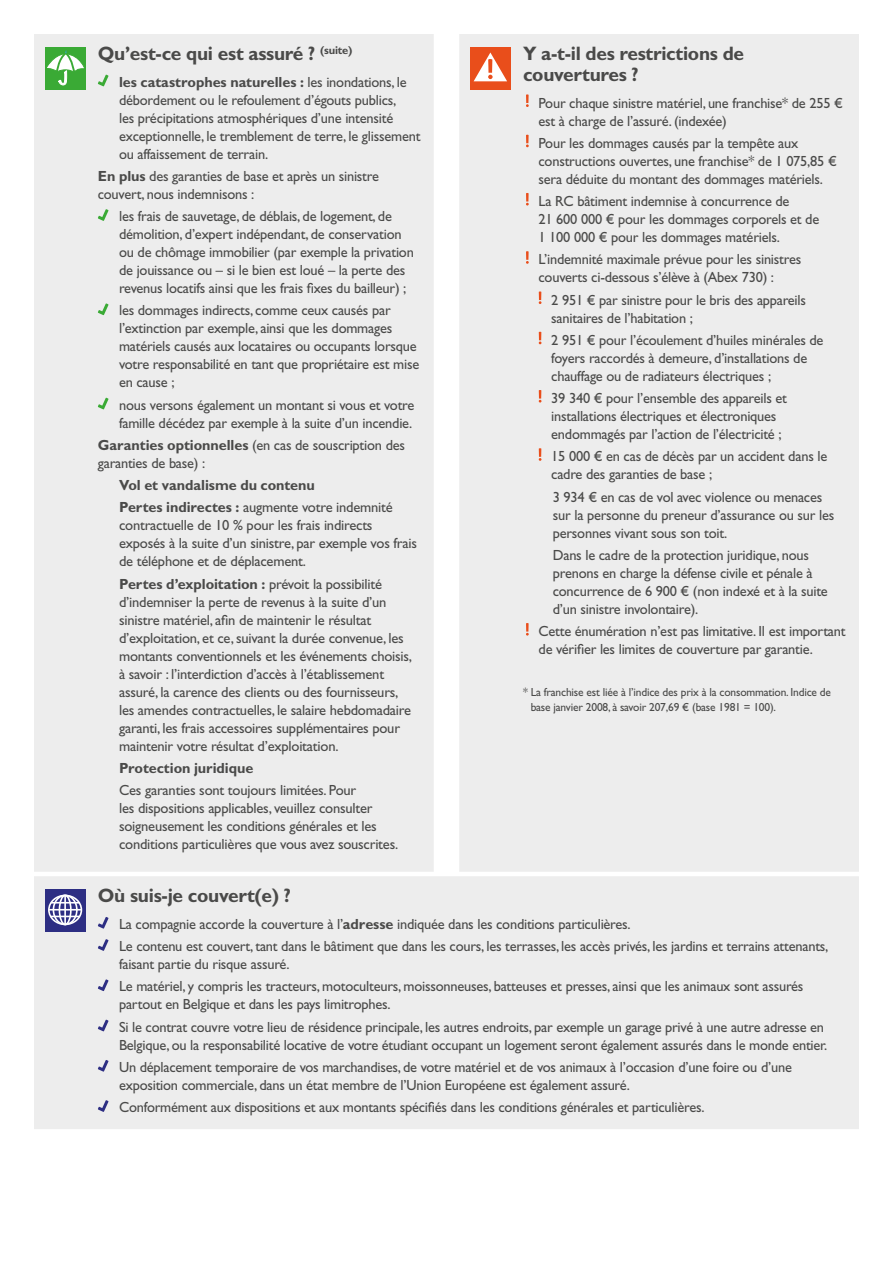
<style>
.page{position:relative;width:893px;height:1263px;background:#fff}
.page>*{position:absolute;margin:0;border:0;box-sizing:border-box;transform-origin:0 0}
.t1{font:700 19.5px/21px "Gill Sans Std";letter-spacing:-.015em;color:#4a4a49}
.t2{font:14.7px/18px "Gill Sans Std";letter-spacing:-.015em;color:#4a4a49}
.t3{font:700 14.7px/22.2px "Gill Sans Std";letter-spacing:-.005em;color:#4a4a49}
.t4{font:11.7px/15px "Gill Sans Std";letter-spacing:-.015em;color:#4a4a49}
.s1{font-weight:700}
.s2{font-weight:400}
</style>
<div class="page">
<div style="left:34px;top:34px;width:825px;height:1095px;background:#ededed"></div>
<div style="left:45px;top:47px;width:41px;height:42px;background:#3aaa35"></div>
<svg style="left:47px;top:50px;width:37px;height:35px"></svg>
<svg style="left:98px;top:75px;width:11px;height:11px"></svg>
<svg style="left:98px;top:209px;width:11px;height:12px"></svg>
<svg style="left:98px;top:303px;width:11px;height:12px"></svg>
<svg style="left:98px;top:398px;width:11px;height:11px"></svg>
<div style="left:470px;top:47px;width:41px;height:42px;background:#e94e1b"></div>
<svg style="left:474px;top:53px;width:33px;height:28px"></svg>
<svg style="left:526px;top:94px;width:3px;height:13px"></svg>
<svg style="left:526px;top:134px;width:3px;height:13px"></svg>
<svg style="left:526px;top:193px;width:3px;height:12px"></svg>
<svg style="left:526px;top:251px;width:3px;height:13px"></svg>
<svg style="left:539px;top:291px;width:2px;height:13px"></svg>
<svg style="left:539px;top:331px;width:2px;height:13px"></svg>
<svg style="left:539px;top:390px;width:2px;height:13px"></svg>
<svg style="left:539px;top:448px;width:2px;height:13px"></svg>
<svg style="left:526px;top:623px;width:3px;height:13px"></svg>
<svg style="left:45px;top:889px;width:41px;height:43px"></svg>
<div style="left:48px;top:895px;width:34px;height:30px;border:2px solid #fff;border-radius:50%"></div>
<div style="left:53px;top:895px;width:25px;height:30px;border:2px solid #fff;border-radius:50%"></div>
<div style="left:59px;top:895px;width:13px;height:30px;border:2px solid #fff;border-radius:50%"></div>
<hr style="left:64px;top:895px;width:2px;height:30px;background:#fff">
<svg style="left:51px;top:902px;width:29px;height:1px"></svg>
<svg style="left:51px;top:916px;width:29px;height:1px"></svg>
<hr style="left:49px;top:909px;width:32px;height:1px;background:#fff">
<svg style="left:98px;top:917px;width:11px;height:11px"></svg>
<svg style="left:98px;top:939px;width:11px;height:12px"></svg>
<svg style="left:98px;top:979px;width:11px;height:12px"></svg>
<svg style="left:98px;top:1020px;width:11px;height:11px"></svg>
<svg style="left:98px;top:1060px;width:11px;height:11px"></svg>
<svg style="left:98px;top:1100px;width:11px;height:12px"></svg>
<h1 class="t1" style="left:98px;top:43px;width:256px">Qu’est-ce qui est assuré ? <sup>(suite)</sup></h1>
<p class="t2" style="left:119px;top:73px;width:303px"><span class="s1">les catastrophes naturelles :</span> les inondations, le débordement ou le refoulement d’égouts publics,<br>les précipitations atmosphériques d’une intensité exceptionnelle, le tremblement de terre, le glissement ou affaissement de terrain.</p>
<p class="t2" style="left:98px;top:167px;width:283px"><span class="s1">En plus</span> des garanties de base et après un sinistre couvert, nous indemnisons :</p>
<p class="t2" style="left:119px;top:207px;width:296px">les frais de sauvetage, de déblais, de logement, de démolition, d’expert indépendant, de conservation ou de chômage immobilier (par exemple la privation de jouissance ou – si le bien est loué – la perte des revenus locatifs ainsi que les frais fixes du bailleur) ;</p>
<p class="t2" style="left:119px;top:301px;width:302px">les dommages indirects, comme ceux causés par l’extinction par exemple, ainsi que les dommages matériels causés aux locataires ou occupants lorsque votre responsabilité en tant que propriétaire est mise en cause ;</p>
<p class="t2" style="left:119px;top:396px;width:297px">nous versons également un montant si vous et votre famille décédez par exemple à la suite d’un incendie.</p>
<p class="t2" style="left:98px;top:436px;width:309px"><span class="s1">Garanties optionnelles</span> (en cas de souscription des garanties de base) :</p>
<p class="t3" style="left:119px;top:474px;width:275px">Vol et vandalisme du contenu<br>Pertes indirectes : <span class="s2">augmente votre indemnité</span></p>
<p class="t2" style="left:119px;top:516px;width:300px">contractuelle de 10 % pour les frais indirects exposés à la suite d’un sinistre, par exemple vos frais de téléphone et de déplacement.</p>
<p class="t2" style="left:119px;top:575px;width:295px"><span class="s1">Pertes d’exploitation :</span> prévoit la possibilité d’indemniser la perte de revenus à la suite d’un sinistre matériel, afin de maintenir le résultat d’exploitation, et ce, suivant la durée convenue, les montants conventionnels et les événements choisis, à savoir : l’interdiction d’accès à l’établissement assuré, la carence des clients ou des fournisseurs, les amendes contractuelles, le salaire hebdomadaire garanti, les frais accessoires supplémentaires pour maintenir votre résultat d’exploitation.</p>
<p class="t3" style="left:119px;top:757px;width:136px">Protection juridique</p>
<p class="t2" style="left:119px;top:781px;width:281px">Ces garanties sont toujours limitées. Pour<br>les dispositions applicables, veuillez consulter soigneusement les conditions générales et les conditions particulières que vous avez souscrites.</p>
<h1 class="t1" style="left:523px;top:43px;width:223px">Y a-t-il des restrictions de couvertures ?</h1>
<p class="t2" style="left:538px;top:94px;width:306px">Pour chaque sinistre matériel, une franchise* de 255 € est à charge de l’assuré. (indexée)</p>
<p class="t2" style="left:538px;top:134px;width:300px">Pour les dommages causés par la tempête aux constructions ouvertes, une franchise* de 1 075,85 € sera déduite du montant des dommages matériels.</p>
<p class="t2" style="left:538px;top:192px;width:282px">La RC bâtiment indemnise à concurrence de<br>21 600 000 € pour les dommages corporels et de<br>1 100 000 € pour les dommages matériels.</p>
<p class="t2" style="left:538px;top:250px;width:264px">L’indemnité maximale prévue pour les sinistres couverts ci-dessous s’élève à (Abex 730) :</p>
<p class="t2" style="left:551px;top:291px;width:256px">2 951 € par sinistre pour le bris des appareils sanitaires de l’habitation ;</p>
<p class="t2" style="left:551px;top:331px;width:274px">2 951 € pour l’écoulement d’huiles minérales de foyers raccordés à demeure, d’installations de chauffage ou de radiateurs électriques ;</p>
<p class="t2" style="left:551px;top:389px;width:237px">39 340 € pour l’ensemble des appareils et installations électriques et électroniques endommagés par l’action de l’électricité ;</p>
<p class="t2" style="left:551px;top:447px;width:278px">15 000 € en cas de décès par un accident dans le cadre des garanties de base ;</p>
<p class="t2" style="left:553px;top:488px;width:283px">3 934 € en cas de vol avec violence ou menaces sur la personne du preneur d’assurance ou sur les personnes vivant sous son toit.</p>
<p class="t2" style="left:553px;top:546px;width:277px">Dans le cadre de la protection juridique, nous prenons en charge la défense civile et pénale à concurrence de 6 900 € (non indexé et à la suite d’un sinistre involontaire).</p>
<p class="t2" style="left:538px;top:622px;width:309px">Cette énumération n’est pas limitative. Il est important de vérifier les limites de couverture par garantie.</p>
<p class="t4" style="left:531px;top:684px;width:302px;text-indent:-8px">* La franchise est liée à l’indice des prix à la consommation. Indice de base janvier 2008, à savoir 207,69 € (base 1981 = 100).</p>
<h1 class="t1" style="left:98px;top:885px;width:195px">Où suis-je couvert(e) ?</h1>
<p class="t2" style="left:119px;top:913px;width:711px;line-height:22.2px">La compagnie accorde la couverture à l’<span class="s1">adresse</span> indiquée dans les conditions particulières.<br>Le contenu est couvert, tant dans le bâtiment que dans les cours, les terrasses, les accès privés, les jardins et terrains attenants,</p>
<p class="t2" style="left:119px;top:953px;width:686px;line-height:22.2px">faisant partie du risque assuré.<br>Le matériel, y compris les tracteurs, motoculteurs, moissonneuses, batteuses et presses, ainsi que les animaux sont assurés</p>
<p class="t2" style="left:119px;top:993px;width:707px;line-height:22.2px">partout en Belgique et dans les pays limitrophes.<br>Si le contrat couvre votre lieu de résidence principale, les autres endroits, par exemple un garage privé à une autre adresse en</p>
<p class="t2" style="left:119px;top:1034px;width:710px;line-height:22.2px">Belgique, ou la responsabilité locative de votre étudiant occupant un logement seront également assurés dans le monde entier.<br>Un déplacement temporaire de vos marchandises, de votre matériel et de vos animaux à l’occasion d’une foire ou d’une</p>
<p class="t2" style="left:119px;top:1074px;width:587px;line-height:22.2px">exposition commerciale, dans un état membre de l’Union Européene est également assuré.<br>Conformément aux dispositions et aux montants spécifiés dans les conditions générales et particulières.</p>
</div>
